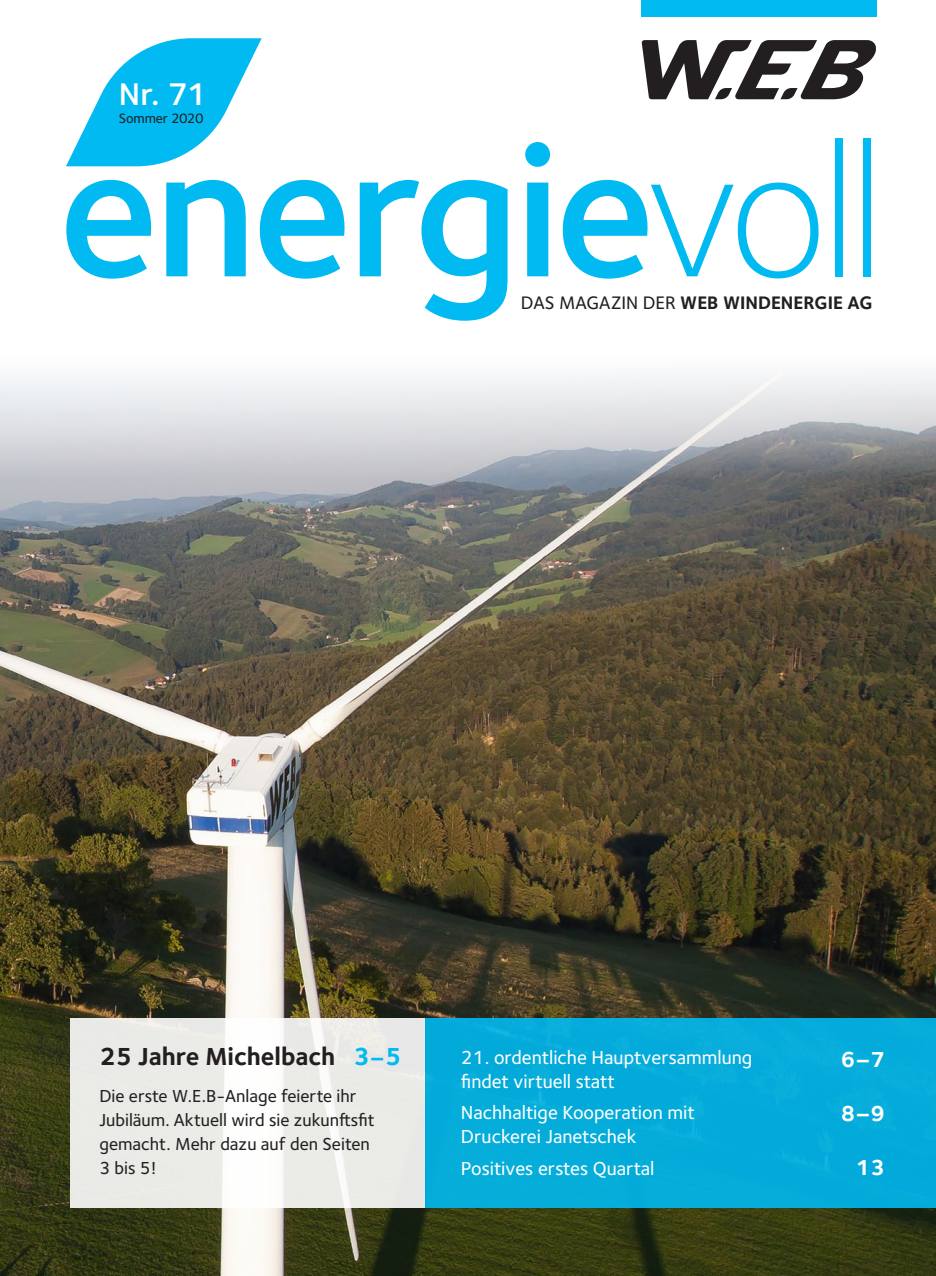
<style>
.page{position:relative;width:936px;height:1276px;background:#fff}
.page>*{position:absolute;margin:0;border:0;box-sizing:border-box;transform-origin:0 0}
.t1{font:600 192.15px "Foundry Sterling";letter-spacing:-.025em;color:#00baf1}
.t2{font:600 32.4px "Foundry Sterling";color:#fff}
.t3{font:700 25.5px "Foundry Sterling";color:#231f20}
.t4{font:700 22.5px "Foundry Sterling";color:#fff}
.t5{font:500 19.5px/23.4px "Foundry Sterling";color:#fff}
.t6{font:700 18.75px "Foundry Sterling";color:#231f20}
.t7{font:500 18px/24px "Foundry Sterling";color:#231f20}
.t8{font:500 14.1px "Foundry Sterling";letter-spacing:-.01em;color:#231f20}
.s1{font-weight:300}
.s2{font-weight:500}
.s3{color:#00baf1}
.s4{font-size:22.5px;color:#00baf1}
</style>
<div class="page">
<img style="left:0;top:373px;width:935px;height:903px">
<svg style="left:66px;top:38px;width:195px;height:128px"></svg>
<div style="left:641px;top:0;width:235px;height:16px;background:#00baf1"></div>
<svg style="left:641px;top:40px;width:235px;height:59px"></svg>
<svg style="left:70px;top:1018px;width:355px;height:190px;fill:#ebebe7"></svg>
<div style="left:425px;top:1018px;width:510px;height:190px;background:#04abda"></div>
<h2 class="t2" style="left:119px;top:75px;width:90px">Nr. 71</h2>
<p class="t8" style="left:119px;top:110px;width:86px">Sommer 2020</p>
<h1 class="t1" style="left:58px;top:98px;width:827px">energie<span class="s1">voll</span></h1>
<p class="t6" style="left:521px;top:292px;width:353px"><span class="s2">DAS MAGAZIN DER</span> WEB WINDENERGIE AG</p>
<h3 class="t3" style="left:99px;top:1041px;width:303px">25 Jahre Michelbach <span class="s3">3</span><span class="s4">–</span><span class="s3">5</span></h3>
<p class="t7" style="left:99px;top:1084px;width:277px">Die erste W.E.B-Anlage feierte ihr<br>Jubiläum. Aktuell wird sie zukunftsfit gemacht. Mehr dazu auf den Seiten<br>3 bis 5!</p>
<p class="t5" style="left:461px;top:1046px;width:293px">21. ordentliche Hauptversammlung findet virtuell statt</p>
<p class="t5" style="left:461px;top:1101px;width:235px">Nachhaltige Kooperation mit<br>Druckerei Janetschek</p>
<p class="t5" style="left:461px;top:1157px;width:195px">Positives erstes Quartal</p>
<p class="t4" style="left:840px;top:1046px;width:46px">6–7</p>
<p class="t4" style="left:840px;top:1100px;width:46px">8–9</p>
<p class="t4" style="left:855px;top:1153px;width:30px">13</p>
</div>
